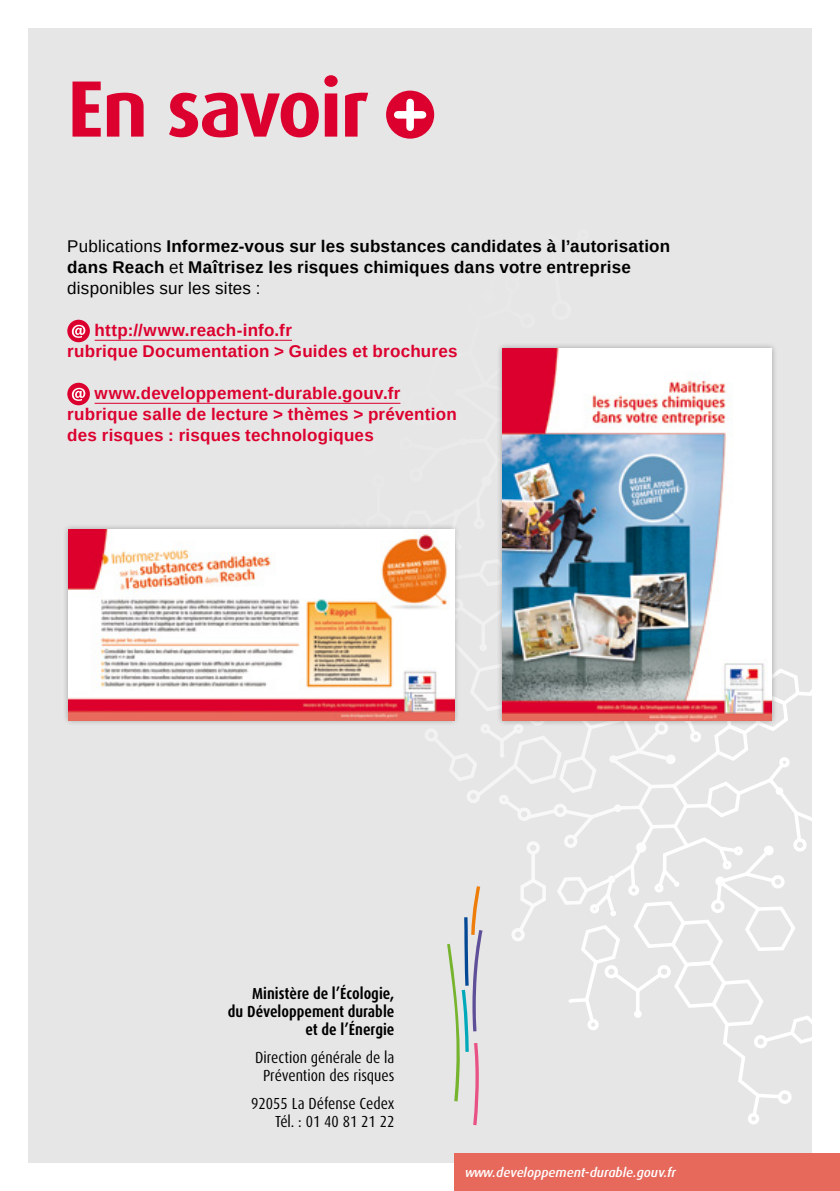
<style>
.page{position:relative;width:840px;height:1191px;background:#fff}
.page>*{position:absolute;margin:0;border:0;box-sizing:border-box;transform-origin:0 0}
.t1{font:700 80px "Dax OT";letter-spacing:-.025em;color:#dc002e}
.t2{font:700 17px/21px "Liberation Sans";letter-spacing:.015em;color:#dc002e}
.t3{font:700 17px/21px "Liberation Sans";letter-spacing:.015em;color:#000}
.t4{font:condensed 16px/18px "Dax OT";color:#000;text-align:center}
.t5{font:700 condensed 16px/18px "Dax OT";color:#000;text-align:right}
.t6{font:italic 500 13px "Dax OT";color:#fff}
.s1{font-weight:400}
</style>
<div class="page">
<div style="left:28px;top:28px;width:783px;height:1134px;background:#e6e6e7"></div>
<div style="left:454px;top:1153px;width:385px;height:38px;background:#e6695c"></div>
<hr style="left:95px;top:340px;width:197px;height:1px;background:#dc002e">
<hr style="left:95px;top:403px;width:305px;height:1px;background:#dc002e">
<div style="left:67px;top:320px;width:23px;height:22px;background:#dc002e;border-radius:50%"></div>
<svg style="left:71px;top:325px;width:14px;height:13px"></svg>
<div style="left:67px;top:383px;width:23px;height:22px;background:#dc002e;border-radius:50%"></div>
<svg style="left:71px;top:388px;width:14px;height:13px"></svg>
<div style="left:62px;top:523px;width:398px;height:203px;background:#000;opacity:.3"></div>
<img style="left:69px;top:529px;width:263px;height:191px">
<div style="left:386px;top:91px;width:48px;height:48px;background:#dc002e;border-radius:50%"></div>
<div style="left:406px;top:102px;width:7px;height:25px;background:#fff"></div>
<div style="left:397px;top:111px;width:25px;height:8px;background:#fff"></div>
<svg style="left:332px;top:129px;width:479px;height:997px"></svg>
<h1 class="t1" style="left:67px;top:64px;width:303px">En savoir</h1>
<p class="t3" style="left:67px;top:236px;width:604px"><span class="s1">Publications</span> Informez-vous sur les substances candidates à l’autorisation dans Reach <span class="s1">et</span> Maîtrisez les risques chimiques dans votre entreprise <span class="s1">disponibles sur les sites :</span></p>
<p class="t2" style="left:67px;top:320px;width:391px;text-indent:27px">http://www.reach-info.fr<br>rubrique Documentation &gt; Guides et brochures</p>
<p class="t2" style="left:67px;top:383px;width:391px;text-indent:27px">www.developpement-durable.gouv.fr rubrique salle de lecture &gt; thèmes &gt; prévention des risques : risques technologiques</p>
<p class="t5" style="left:228px;top:984px;width:168px">Ministère de l’Écologie,<br>du Développement durable et de l’Énergie</p>
<p class="t4" style="left:255px;top:1048px;width:141px">Direction générale de la<br>Prévention des risques</p>
<p class="t4" style="left:251px;top:1094px;width:144px;text-align:right">92055 La Défense Cedex<br>Tél. : 01 40 81 21 22</p>
<p class="t6" style="left:464px;top:1165px;width:212px">www.developpement-durable.gouv.fr</p>
</div>
